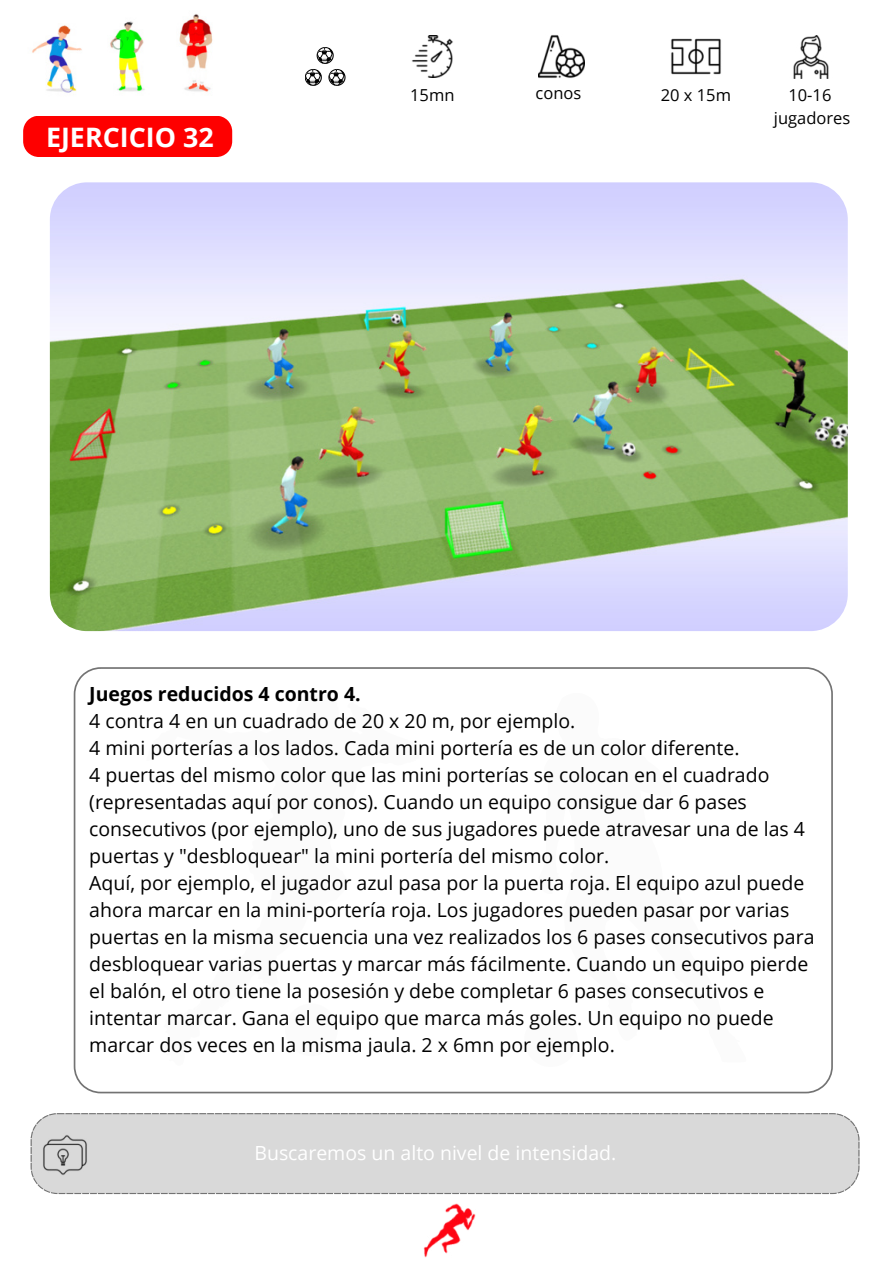
<style>
.page{position:relative;width:893px;height:1264px;background:#fff}
.page>*{position:absolute;margin:0;border:0;box-sizing:border-box;transform-origin:0 0}
.t1{font:700 26.85px "Open Sans";color:#fff}
.t2{font:19.5px/27px "Open Sans";color:#000}
.t3{font:19.5px "Open Sans";color:#fff}
.t4{font:700 19.5px "Open Sans";color:#000}
.t5{font:16.5px/22.8px "Open Sans";color:#000;text-align:center}
</style>
<div class="page">
<div style="left:23px;top:116px;width:209px;height:40px;background:#fe0000"></div>
<svg style="left:74px;top:667px;width:758px;height:426px"></svg>
<svg style="left:146px;top:693px;width:273px;height:373px"></svg>
<svg style="left:220px;top:998px;width:7px;height:10px"></svg>
<svg style="left:209px;top:982px;width:5px;height:5px"></svg>
<svg style="left:194px;top:1002px;width:19px;height:18px"></svg>
<div style="left:285px;top:1003px;width:52px;height:53px;background:#fbfbfb;border-radius:50%"></div>
<svg style="left:538px;top:693px;width:208px;height:369px"></svg>
<svg style="left:524px;top:1012px;width:54px;height:55px"></svg>
<img style="left:423px;top:1203px;width:52px;height:53px">
<img style="left:32px;top:25px;width:50px;height:68px">
<img style="left:179px;top:14px;width:34px;height:78px">
<img style="left:110px;top:21px;width:35px;height:71px">
<img style="left:411px;top:36px;width:42px;height:41px">
<img style="left:538px;top:35px;width:46px;height:43px">
<img style="left:671px;top:38px;width:50px;height:37px">
<div style="left:31px;top:1113px;width:828px;height:80px;background:#d9d9d9"></div>
<img style="left:42px;top:1131px;width:47px;height:47px">
<img style="left:793px;top:36px;width:36px;height:42px">
<img style="left:50px;top:182px;width:797px;height:449px;border-radius:37px">
<svg style="left:305px;top:47px;width:40px;height:39px"></svg>
<h1 class="t1" style="left:46px;top:118px;width:169px">EJERCICIO 32</h1>
<p class="t5" style="left:410px;top:84px;width:46px">15mn</p>
<p class="t5" style="left:535px;top:81px;width:47px">conos</p>
<p class="t5" style="left:660px;top:83px;width:72px">20 x 15m</p>
<p class="t5" style="left:773px;top:84px;width:78px">10-16 jugadores</p>
<p class="t4" style="left:89px;top:680px;width:273px">Juegos reducidos 4 contro 4.</p>
<p class="t2" style="left:89px;top:707px;width:726px">4 contra 4 en un cuadrado de 20 x 20 m, por ejemplo.<br>4 mini porterías a los lados. Cada mini portería es de un color diferente.<br>4 puertas del mismo color que las mini porterías se colocan en el cuadrado (representadas aquí por conos). Cuando un equipo consigue dar 6 pases consecutivos (por ejemplo), uno de sus jugadores puede atravesar una de las 4 puertas y "desbloquear" la mini portería del mismo color.<br>Aquí, por ejemplo, el jugador azul pasa por la puerta roja. El equipo azul puede ahora marcar en la mini-portería roja. Los jugadores pueden pasar por varias puertas en la misma secuencia una vez realizados los 6 pases consecutivos para desbloquear varias puertas y marcar más fácilmente. Cuando un equipo pierde el balón, el otro tiene la posesión y debe completar 6 pases consecutivos e intentar marcar. Gana el equipo que marca más goles. Un equipo no puede marcar dos veces en la misma jaula. 2 x 6mn por ejemplo.</p>
<p class="t3" style="left:254px;top:1139px;width:363px">Buscaremos un alto nivel de intensidad.</p>
</div>
